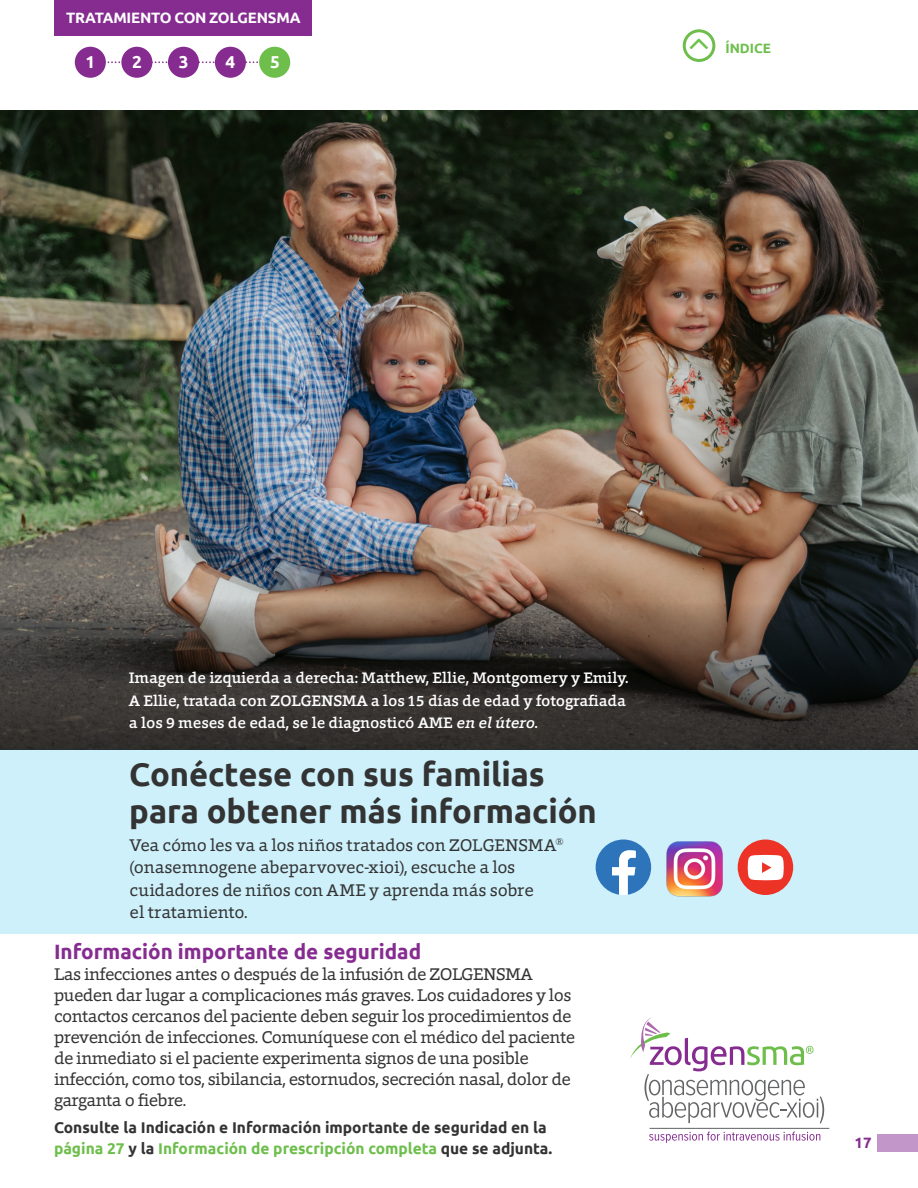
<style>
.page{position:relative;width:918px;height:1188px;background:#fff}
.page>*{position:absolute;margin:0;border:0;box-sizing:border-box;transform-origin:0 0}
.t1{font:700 32.85px/37.5px "Ubuntu";letter-spacing:-.005em;color:#333}
.t2{font:700 20.7px "Ubuntu";color:#862c91}
.t3{font:17.25px/21px "Foro";letter-spacing:-.03em;color:#333}
.t4{font:700 17.25px "Ubuntu";color:#fff}
.t5{font:500 15.6px/22.4px "Foro";letter-spacing:-.01em;color:#fff}
.t6{font:700 15.6px/20.7px "Ubuntu";color:#333}
.t7{font:700 15px "Ubuntu";letter-spacing:-.02em;color:#fff}
.t8{font:700 15px "Ubuntu";color:#862d91}
.t9{font:700 13.5px "Ubuntu";color:#6dbe4b}
.s1{font-style:italic}
.s2{color:#6dbe4b}
</style>
<div class="page">
<svg style="left:684px;top:31px;width:30px;height:29px"></svg>
<div style="left:683px;top:29px;width:32px;height:33px;border:3px solid #6dbe4b;border-radius:50%"></div>
<hr style="left:650px;top:1128px;width:179px;height:1px;background:#636466">
<svg style="left:649px;top:1132px;width:171px;height:11px"></svg>
<svg style="left:630px;top:1017px;width:194px;height:107px"></svg>
<div style="left:878px;top:1134px;width:40px;height:17px;background:#c296c8"></div>
<svg style="left:107px;top:61px;width:151px;height:2px"></svg>
<div style="left:75px;top:47px;width:31px;height:31px;background:#862c91;border-radius:50%"></div>
<div style="left:121px;top:47px;width:31px;height:31px;background:#862c91;border-radius:50%"></div>
<div style="left:168px;top:47px;width:31px;height:31px;background:#862c91;border-radius:50%"></div>
<div style="left:215px;top:47px;width:31px;height:31px;background:#862c91;border-radius:50%"></div>
<div style="left:259px;top:47px;width:31px;height:31px;background:#6dbe4b;border-radius:50%"></div>
<img style="left:0;top:110px;width:918px;height:484px">
<div style="left:0;top:749px;width:918px;height:184px;background:#cdf0fa"></div>
<svg style="left:596px;top:840px;width:55px;height:55px"></svg>
<img style="left:667px;top:841px;width:55px;height:56px">
<svg style="left:738px;top:840px;width:55px;height:55px"></svg>
<svg style="left:0;top:594px;width:918px;height:155px;background:#423b35"></svg>
<div style="left:54px;top:0;width:257px;height:35px;background:#862c91"></div>
<svg style="left:690px;top:39px;width:18px;height:10px"></svg>
<p class="t7" style="left:66px;top:8px;width:236px">TRATAMIENTO CON ZOLGENSMA</p>
<p class="t4" style="left:86px;top:51px;width:11px">1</p>
<p class="t4" style="left:132px;top:51px;width:11px">2</p>
<p class="t4" style="left:179px;top:51px;width:11px">3</p>
<p class="t4" style="left:226px;top:51px;width:11px">4</p>
<p class="t4" style="left:270px;top:51px;width:11px">5</p>
<p class="t9" style="left:725px;top:40px;width:47px">ÍNDICE</p>
<p class="t5" style="left:129px;top:667px;width:501px">Imagen de izquierda a derecha: Matthew, Ellie, Montgomery y Emily.<br>A Ellie, tratada con ZOLGENSMA a los 15 días de edad y fotografiada a los 9 meses de edad, se le diagnosticó AME <span class="s1">en el útero</span>.</p>
<h1 class="t1" style="left:129px;top:755px;width:469px">Conéctese con sus familias para obtener más información</h1>
<p class="t3" style="left:130px;top:833px;width:436px;line-height:22.5px">Vea cómo les va a los niños tratados con ZOLGENSMA<sup>® </sup>(onasemnogene abeparvovec-xioi), escuche a los cuidadores de niños con AME y aprenda más sobre<br>el tratamiento.</p>
<p class="t2" style="left:54px;top:939px;width:369px">Información importante de seguridad</p>
<p class="t3" style="left:54px;top:964px;width:523px">Las infecciones antes o después de la infusión de ZOLGENSMA pueden dar lugar a complicaciones más graves. Los cuidadores y los contactos cercanos del paciente deben seguir los procedimientos de prevención de infecciones. Comuníquese con el médico del paciente de inmediato si el paciente experimenta signos de una posible infección, como tos, sibilancia, estornudos, secreción nasal, dolor de garganta o fiebre.</p>
<p class="t6" style="left:54px;top:1117px;width:500px">Consulte la Indicación e Información importante de seguridad en la <span class="s2">página 27</span> y la <span class="s2">Información de prescripción completa</span> que se adjunta.</p>
<p class="t8" style="left:855px;top:1134px;width:19px">17</p>
</div>
